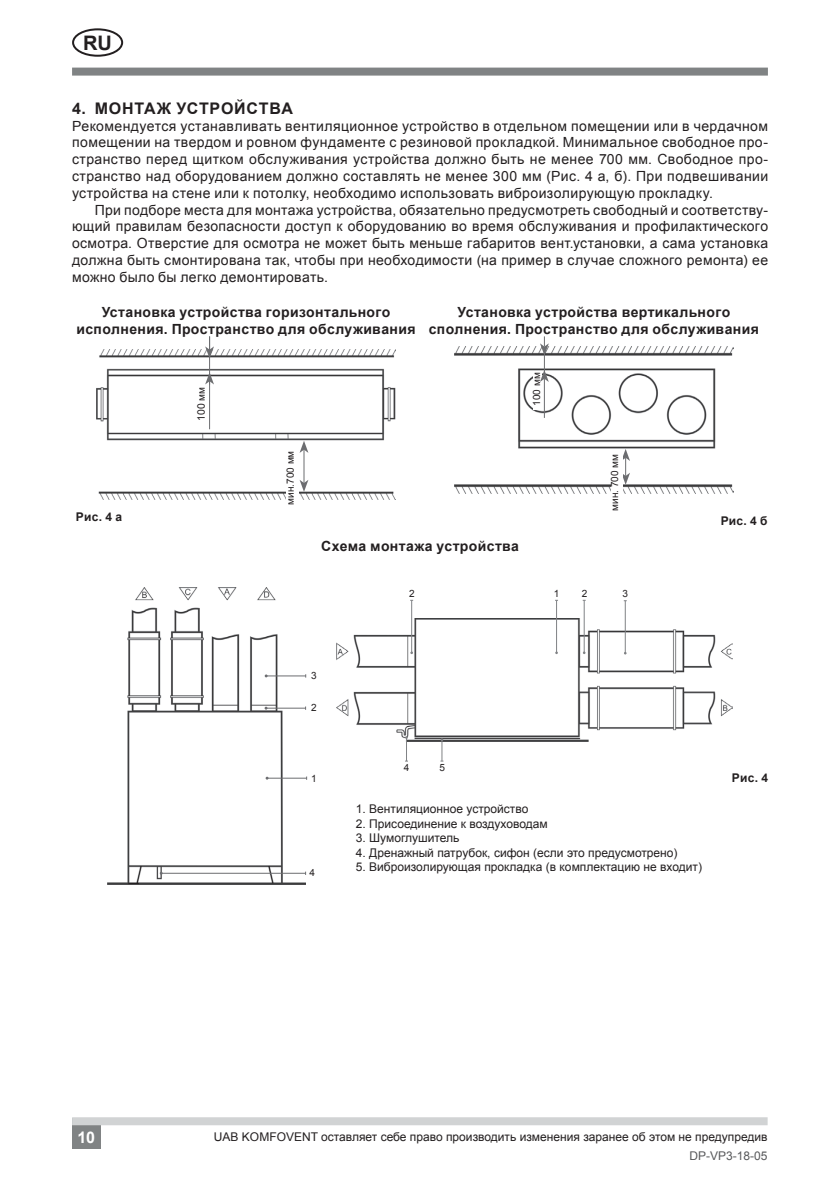
<style>
.page{position:relative;width:840px;height:1191px;background:#fff}
.page>*{position:absolute;margin:0;border:0;box-sizing:border-box;transform-origin:0 0}
.t1{font:700 20px "Arial";color:#231f20}
.Antraste_1{font:700 16px "Arial";letter-spacing:.045em;color:#231f20}
.t2{font:700 16px "Arial";color:#fff}
.Tekstas_neatitraukta{font:14px/16.8px "Arial";letter-spacing:.03em;color:#231f20;text-align:justify}
.Tekstas_atititraukta{font:14px/16.8px "Arial";letter-spacing:.025em;color:#231f20;text-align:justify}
.Pavadinimas_Bold_Cen{font:700 14px/16.8px "Arial";letter-spacing:.025em;color:#231f20;text-align:center}
.Piesinuku_tekstas{font:12px "Arial";color:#231f20}
.t3{font:12px "Arial";color:#57585a}
.Paveikslas{font:700 12px "Arial";letter-spacing:.02em;color:#231f20}
.Tekstas_neatitraukta-2{font:700 12px "Arial";color:#231f20}
.Piesinuku_tekstas-2{font:10.4px "Arial";color:#231f20}
.Piesinuku_tekstas-3{font:10px "Arial";color:#231f20}
.SKAICIUKAI_brezinio{font:10px "Arial";color:#231f20}
.s1{font-size:10px}
</style>
<div class="page">
<div style="left:72px;top:28px;width:51px;height:29px;border:2px solid #231f20;border-radius:50%"></div>
<div style="left:72px;top:68px;width:695px;height:8px;background:#808384"></div>
<div style="left:72px;top:1118px;width:28px;height:30px;background:#808384"></div>
<div style="left:72px;top:1117px;width:695px;height:8px;background:#d1d3d4"></div>
<img style="left:97px;top:349px;width:298px;height:150px">
<hr style="left:303px;top:450px;width:1px;height:33px;background:#6c6d70">
<svg style="left:299px;top:441px;width:9px;height:12px"></svg>
<svg style="left:299px;top:480px;width:9px;height:12px"></svg>
<div style="left:286px;top:441px;width:13px;height:63px;background:#fff"></div>
<hr style="left:209px;top:381px;width:1px;height:48px;background:#6c6d70">
<svg style="left:205px;top:372px;width:9px;height:12px"></svg>
<svg style="left:205px;top:336px;width:9px;height:22px"></svg>
<hr style="left:209px;top:336px;width:1px;height:49px;background:#6c6d70">
<img style="left:454px;top:346px;width:279px;height:147px">
<svg style="left:621px;top:449px;width:8px;height:36px"></svg>
<div style="left:532px;top:372px;width:9px;height:38px;background:#fff"></div>
<div style="left:610px;top:452px;width:12px;height:59px;background:#fff"></div>
<hr style="left:543px;top:379px;width:1px;height:39px;background:#6c6d70">
<svg style="left:539px;top:336px;width:9px;height:46px"></svg>
<img style="left:336px;top:619px;width:396px;height:122px">
<hr style="left:583px;top:600px;width:1px;height:53px;background:#808285">
<hr style="left:624px;top:601px;width:1px;height:52px;background:#808285">
<hr style="left:556px;top:600px;width:1px;height:53px;background:#808285">
<hr style="left:411px;top:600px;width:1px;height:53px;background:#808285">
<svg style="left:405px;top:736px;width:3px;height:25px"></svg>
<svg style="left:440px;top:738px;width:3px;height:23px"></svg>
<img style="left:107px;top:587px;width:198px;height:298px">
<hr style="left:266px;top:708px;width:39px;height:1px;background:#6c6d70">
<hr style="left:267px;top:778px;width:39px;height:1px;background:#6c6d70">
<hr style="left:266px;top:675px;width:39px;height:1px;background:#6c6d70">
<hr style="left:161px;top:873px;width:144px;height:1px;background:#6c6d70">
<h1 class="t1" style="left:83px;top:29px;width:30px">RU</h1>
<p class="Antraste_1" style="left:72px;top:97px;width:222px">4. МОНТАЖ УСТРОЙСТВА</p>
<p class="Tekstas_neatitraukta" style="left:72px;top:117px;width:697px">Рекомендуется устанавливать вентиляционное устройство в отдельном помещении или в чердачном помещении на твердом и ровном фундаменте с резиновой прокладкой. Минимальное свободное про&shy;странство перед щитком обслуживания устройства должно быть не менее 700 мм. Свободное про&shy;странство над оборудованием должно составлять не менее 300 мм (Рис. 4 a, б). При подвешивании устройства на стене или к потолку, необходимо использовать виброизолирующую прокладку.</p>
<p class="Tekstas_atititraukta" style="left:72px;top:201px;width:697px;text-indent:23px">При подборе места для монтажа устройства, обязательно предусмотреть свободный и соответству&shy;ющий правилам безопасности доступ к оборудованию во время обслуживания и профилактического осмотра. Отверстие для осмотра не может быть меньше габаритов вент.установки, а сама установка должна быть смонтирована так, чтобы при необходимости (на пример в случае сложного ремонта) ее можно было бы легко демонтировать.</p>
<p class="Pavadinimas_Bold_Cen" style="left:76px;top:304px;width:340px">Установка устройства горизонтального исполнения. Пространство для обслуживания</p>
<p class="Pavadinimas_Bold_Cen" style="left:428px;top:304px;width:331px">Установка устройства вертикального сполнения. Пространство для обслуживания</p>
<p class="Piesinuku_tekstas-3" style="left:529px;top:406px;width:35px;rotate:-90deg">100 мм</p>
<p class="Piesinuku_tekstas-2" style="left:194px;top:421px;width:35px;rotate:-90deg">100 <span class="s1">мм</span></p>
<p class="Tekstas_neatitraukta-2" style="left:76px;top:509px;width:48px">Рис. 4 a</p>
<p class="Piesinuku_tekstas-3" style="left:283px;top:504px;width:55px;rotate:-90deg">мин.700 мм</p>
<p class="Piesinuku_tekstas-3" style="left:607px;top:511px;width:58px;rotate:-90deg">мин. 700 мм</p>
<p class="Pavadinimas_Bold_Cen" style="left:321px;top:538px;width:199px">Cхема монтажа устройства</p>
<p class="SKAICIUKAI_brezinio" style="left:409px;top:587px;width:7px">2</p>
<p class="SKAICIUKAI_brezinio" style="left:553px;top:587px;width:7px">1</p>
<p class="SKAICIUKAI_brezinio" style="left:581px;top:587px;width:7px">2</p>
<p class="SKAICIUKAI_brezinio" style="left:622px;top:587px;width:7px">3</p>
<p class="Paveikslas" style="left:720px;top:512px;width:48px">Рис. 4 б</p>
<p class="SKAICIUKAI_brezinio" style="left:311px;top:668px;width:7px">3</p>
<p class="SKAICIUKAI_brezinio" style="left:311px;top:700px;width:7px">2</p>
<p class="SKAICIUKAI_brezinio" style="left:311px;top:771px;width:7px">1</p>
<p class="SKAICIUKAI_brezinio" style="left:309px;top:866px;width:7px">4</p>
<p class="SKAICIUKAI_brezinio" style="left:404px;top:760px;width:7px">4</p>
<p class="SKAICIUKAI_brezinio" style="left:439px;top:760px;width:7px">5</p>
<p class="Piesinuku_tekstas" style="left:355px;top:801px;width:174px">1. Вентиляционное устройство</p>
<p class="Piesinuku_tekstas" style="left:355px;top:815px;width:193px">2. Присоединение к воздуховодам</p>
<p class="Piesinuku_tekstas" style="left:355px;top:829px;width:105px">3. Шумоглушитель</p>
<p class="Piesinuku_tekstas" style="left:355px;top:844px;width:323px">4. Дренажный патрубок, сифон (если это предусмотрено)</p>
<p class="Piesinuku_tekstas" style="left:355px;top:858px;width:347px">5. Виброизолирующая прокладка (в комплектацию не входит)</p>
<p class="Paveikslas" style="left:731px;top:769px;width:38px">Рис. 4</p>
<p class="t2" style="left:77px;top:1126px;width:19px">10</p>
<p class="Piesinuku_tekstas" style="left:214px;top:1129px;width:555px">UAB KOMFOVENT оставляет себе право производить изменения заранее об этом не предупредив</p>
<p class="t3" style="left:689px;top:1147px;width:80px">DP-VP3-18-05</p>
</div>
